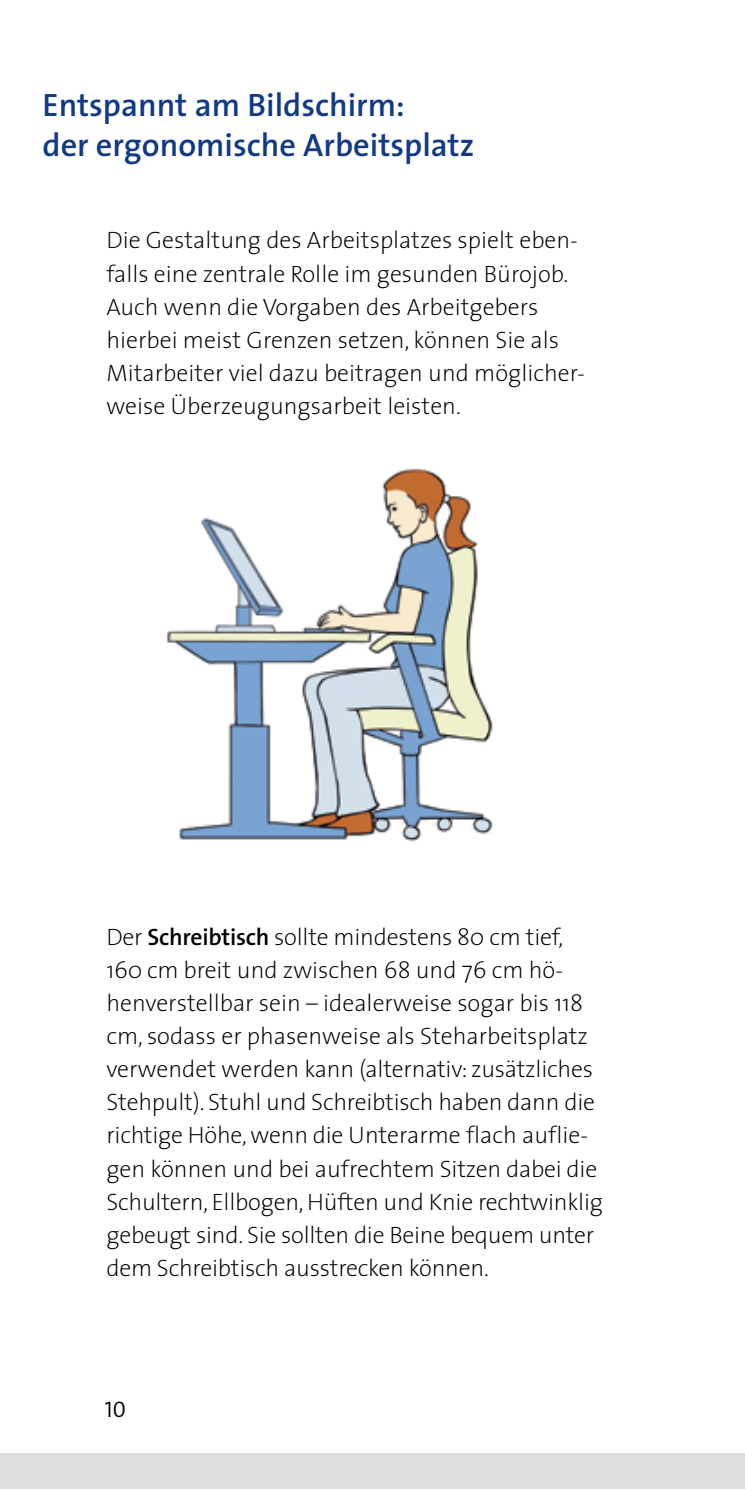
<style>
.page{position:relative;width:745px;height:1489px;background:#fff}
.page>*{position:absolute;margin:0;border:0;box-sizing:border-box;transform-origin:0 0}
.t1{font:600 32.5px/40px "The Sans";color:#123985}
.t2{font:200 23.75px/33.2px "The Sans";color:#000}
.t3{font:22.5px "The Sans Semi Light Caps";color:#000}
.s1{font-weight:600}
</style>
<div class="page">
<div style="left:0;top:1453px;width:744px;height:35px;background:#dddedf"></div>
<img style="left:167px;top:468px;width:326px;height:374px">
<h1 class="t1" style="left:43px;top:84px;width:433px">Entspannt am Bildschirm:<br>der ergonomische Arbeitsplatz</h1>
<p class="t2" style="left:106px;top:223px;width:479px">Die Gestaltung des Arbeitsplatzes spielt eben&shy;falls eine zentrale Rolle im gesunden Bürojob.<br>Auch wenn die Vorgaben des Arbeitgebers hierbei meist Grenzen setzen, können Sie als Mitarbeiter viel dazu beitragen und möglicher&shy;weise Überzeugungsarbeit leisten.</p>
<p class="t2" style="left:106px;top:919px;width:497px">Der <span class="s1">Schreibtisch</span> sollte mindestens 80 cm tief, 160 cm breit und zwischen 68 und 76 cm hö&shy;henverstellbar sein – idealerweise sogar bis 118 cm, sodass er phasenweise als Steharbeitsplatz verwendet werden kann (alternativ: zusätzliches Stehpult). Stuhl und Schreibtisch haben dann die richtige Höhe, wenn die Unterarme flach auflie&shy;gen können und bei aufrechtem Sitzen dabei die Schultern, Ellbogen, Hüften und Knie rechtwinklig gebeugt sind. Sie sollten die Beine bequem unter dem Schreibtisch ausstrecken können.</p>
<p class="t3" style="left:105px;top:1390px;width:22px">10</p>
</div>
